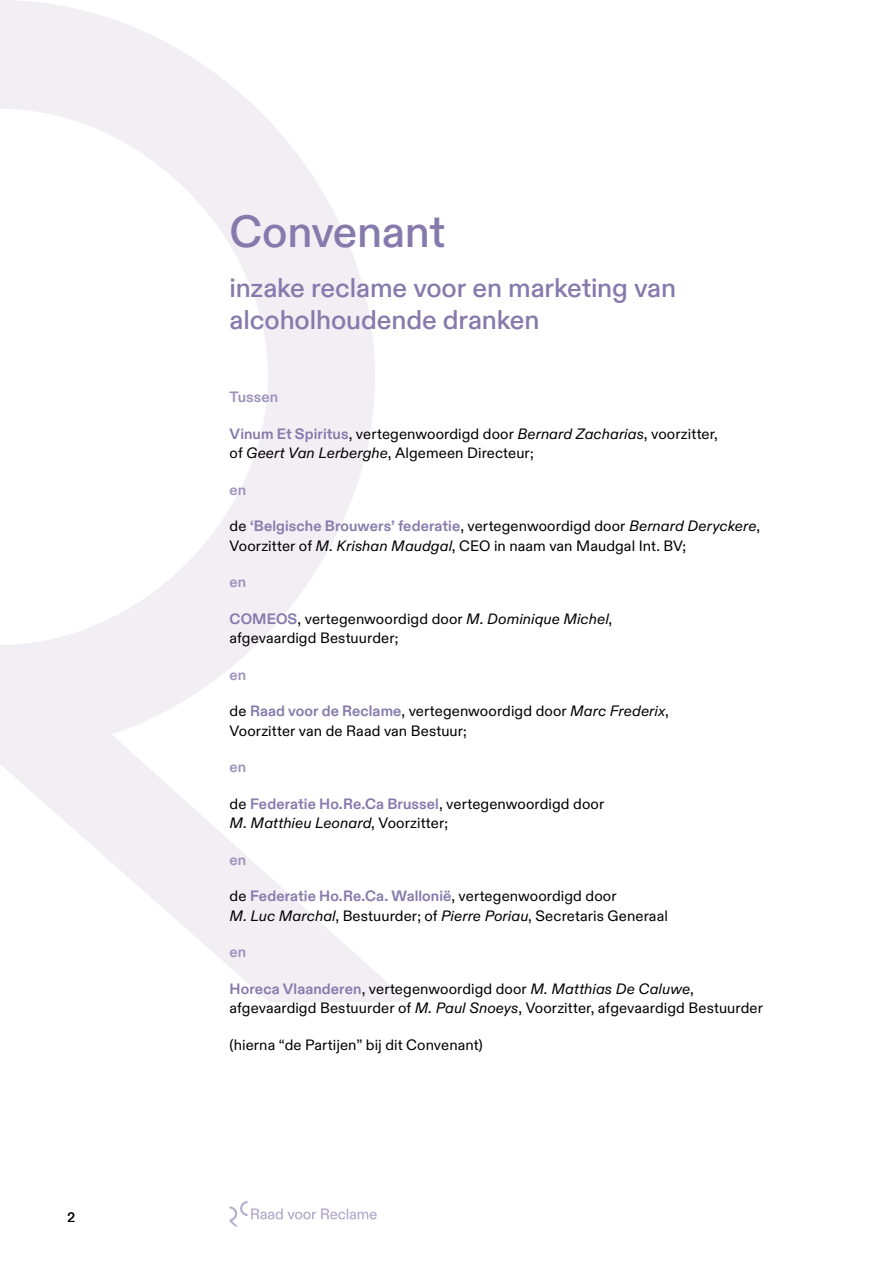
<style>
.page{position:relative;width:893px;height:1263px;background:#fff}
.page>*{position:absolute;margin:0;border:0;box-sizing:border-box;transform-origin:0 0}
.t1{font:500 45px "ABC Diatype";letter-spacing:-.01em;color:#857aac}
.t2{font:500 27px/32.4px "ABC Diatype";letter-spacing:-.005em;color:#857aac}
.t3{font:15px/19.5px "ABC Diatype";letter-spacing:.005em;color:#000}
.t4{font:700 15px "ABC Diatype";letter-spacing:.005em;color:#9d93bd}
.t5{font:13.5px "ABC Diatype";color:#000}
.s1{font-weight:700;color:#857aac}
.s2{font-style:italic}
</style>
<div class="page">
<svg style="left:0;top:0;width:408px;height:1002px"></svg>
<svg style="left:230px;top:1201px;width:147px;height:25px"></svg>
<p class="t5" style="left:67px;top:1210px;width:9px">2</p>
<h1 class="t1" style="left:230px;top:205px;width:217px">Convenant</h1>
<h2 class="t2" style="left:230px;top:272px;width:448px">inzake reclame voor en marketing van alcoholhoudende dranken</h2>
<p class="t4" style="left:230px;top:388px;width:50px">Tussen</p>
<p class="t3" style="left:230px;top:424px;width:490px"><span class="s1">Vinum Et Spiritus</span>, vertegenwoordigd door <span class="s2">Bernard Zacharias</span>, voorzitter, of <span class="s2">Geert Van Lerberghe</span>, Algemeen Directeur;</p>
<p class="t4" style="left:230px;top:481px;width:18px">en</p>
<p class="t3" style="left:230px;top:517px;width:532px">de <span class="s1">‘Belgische Brouwers’ federatie</span>, vertegenwoordigd door <span class="s2">Bernard Deryckere</span>,<br>Voorzitter of <span class="s2">M. Krishan Maudgal</span>, CEO in naam van Maudgal Int. BV;</p>
<p class="t4" style="left:230px;top:573px;width:18px">en</p>
<p class="t3" style="left:230px;top:609px;width:384px"><span class="s1">COMEOS</span>, vertegenwoordigd door <span class="s2">M. Dominique Michel</span>, afgevaardigd Bestuurder;</p>
<p class="t4" style="left:230px;top:666px;width:18px">en</p>
<p class="t3" style="left:230px;top:702px;width:441px">de <span class="s1">Raad voor de Reclame</span>, vertegenwoordigd door <span class="s2">Marc Frederix</span>,<br>Voorzitter van de Raad van Bestuur;</p>
<p class="t4" style="left:230px;top:758px;width:18px">en</p>
<p class="t3" style="left:230px;top:794px;width:376px">de <span class="s1">Federatie Ho.Re.Ca Brussel</span>, vertegenwoordigd door<br><span class="s2">M. Matthieu Leonard</span>, Voorzitter;</p>
<p class="t4" style="left:230px;top:851px;width:18px">en</p>
<p class="t3" style="left:230px;top:887px;width:440px">de <span class="s1">Federatie Ho.Re.Ca. Wallonië</span>, vertegenwoordigd door<br><span class="s2">M. Luc Marchal</span>, Bestuurder; of <span class="s2">Pierre Poriau</span>, Secretaris Generaal</p>
<p class="t4" style="left:230px;top:943px;width:18px">en</p>
<p class="t3" style="left:230px;top:979px;width:535px"><span class="s1">Horeca Vlaanderen</span>, vertegenwoordigd door <span class="s2">M. Matthias De Caluwe</span>, afgevaardigd Bestuurder of <span class="s2">M. Paul Snoeys</span>, Voorzitter, afgevaardigd Bestuurder</p>
<p class="t3" style="left:230px;top:1035px;width:255px">(hierna “de Partijen” bij dit Convenant)</p>
</div>
